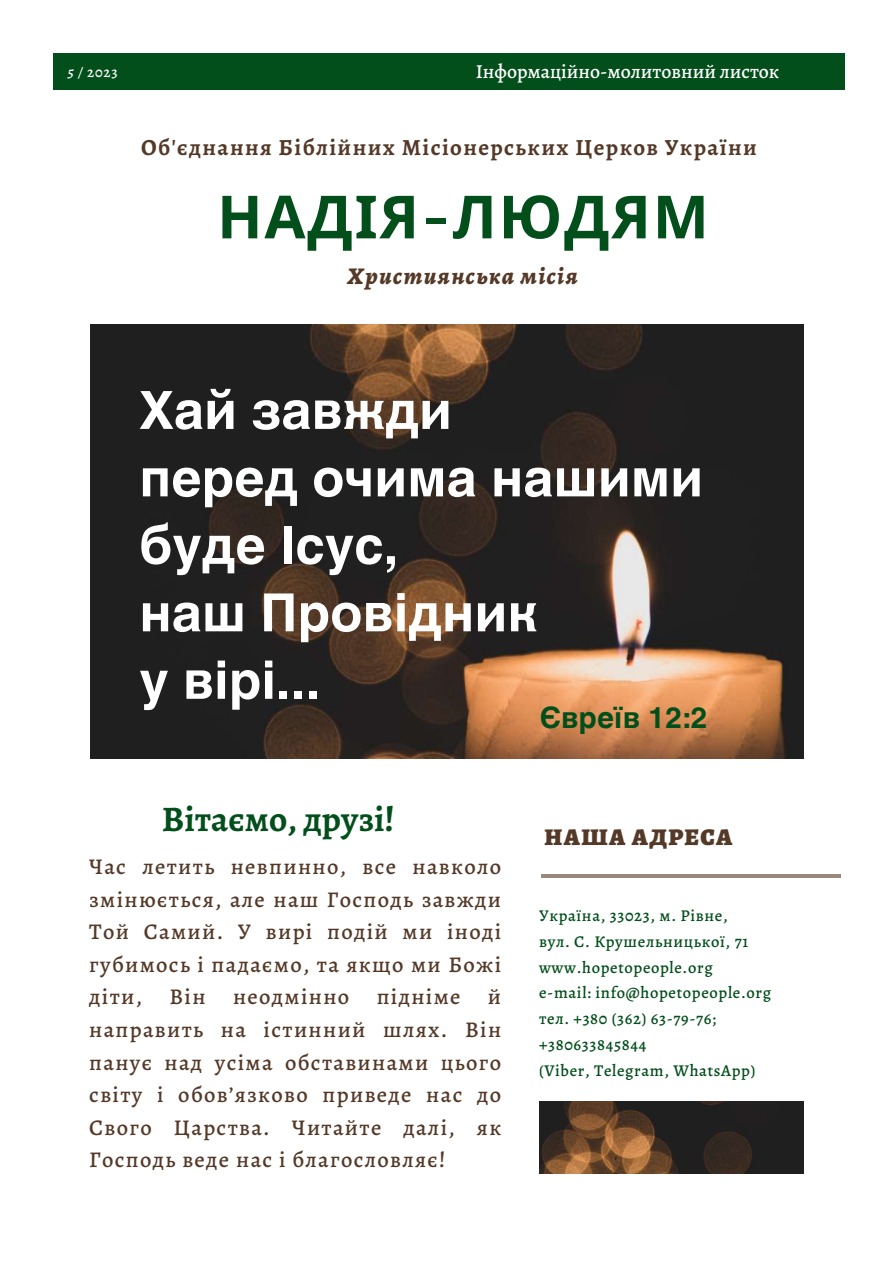
<style>
.page{position:relative;width:893px;height:1264px;background:#fff}
.page>*{position:absolute;margin:0;border:0;box-sizing:border-box;transform-origin:0 0}
.t1{font:700 59.55px "Noto Sans";letter-spacing:.03em;color:#034f1b}
.t2{font:700 52.65px/67.5px "Helvetica World";color:#fff}
.t3{font:700 36px "Alegreya";color:#034f1b}
.t4{font:700 29.55px "Helvetica World";color:#034f1b}
.t5{font:italic 800 24px "Alegreya";letter-spacing:.06em;color:#543928}
.t6{font:900 24px "Alegreya";letter-spacing:.06em;color:#543928}
.t7{font:700 23.1px "Alegreya";letter-spacing:.06em;color:#543928}
.t8{font:500 22.5px/32.5px "Alegreya";letter-spacing:.06em;color:#543928;text-align:justify}
.t9{font:500 19.8px "Alegreya";color:#fff}
.t10{font:500 16.5px/25.8px "Alegreya";letter-spacing:.04em;color:#034f1b}
.t11{font:500 14.85px "Alegreya";color:#fff}
.s1{font-style:italic}
.s2{font-family:"Aileron";font-weight:900}
</style>
<div class="page">
<img style="left:539px;top:1101px;width:264px;height:72px">
<div style="left:54px;top:54px;width:790px;height:36px;background:#034f1b"></div>
<hr style="left:541px;top:874px;width:299px;height:3px;background:#543928">
<img style="left:91px;top:324px;width:712px;height:434px">
<p class="t11" style="left:68px;top:62px;width:51px"><span class="s1">5 /</span> 2023</p>
<p class="t9" style="left:475px;top:58px;width:305px">Інформаційно-молитовний листок</p>
<p class="t7" style="left:141px;top:131px;width:617px">Об'єднання Біблійних Місіонерських Церков України</p>
<h1 class="t1" style="left:217px;top:175px;width:493px">НАДІЯ<span class="s2">–</span>ЛЮДЯМ</h1>
<p class="t5" style="left:347px;top:259px;width:231px">Християнська місія</p>
<h2 class="t2" style="left:139px;top:371px;width:565px">Хай завжди<br>перед очима нашими буде Ісус,<br>наш Провідник<br>у вірі...</h2>
<h3 class="t4" style="left:539px;top:693px;width:169px">Євреїв 12:2</h3>
<h3 class="t3" style="left:162px;top:794px;width:234px">Вітаємо, друзі!</h3>
<p class="t8" style="left:89px;top:850px;width:413px">Час летить невпинно, все навколо змінюється, але наш Господь завжди Той Самий. У вирі подій ми іноді губимось і падаємо, та якщо ми Божі діти, Він неодмінно підніме й направить на істинний шлях. Він панує над усіма обставинами цього світу і обов’язково приведе нас до Свого Царства. Читайте далі, як Господь веде нас і благословляє!</p>
<p class="t6" style="left:544px;top:820px;width:189px">НАША АДРЕСА</p>
<p class="t10" style="left:539px;top:902px;width:233px">Україна, 33023, м. Рівне,<br>вул. С. Крушельницької, 71 www.hopetopeople.org<br>e-mail: info@hopetopeople.org тел. +380 (362) 63-79-76; +380633845844<br>(Viber, Telegram, WhatsApp)</p>
</div>
